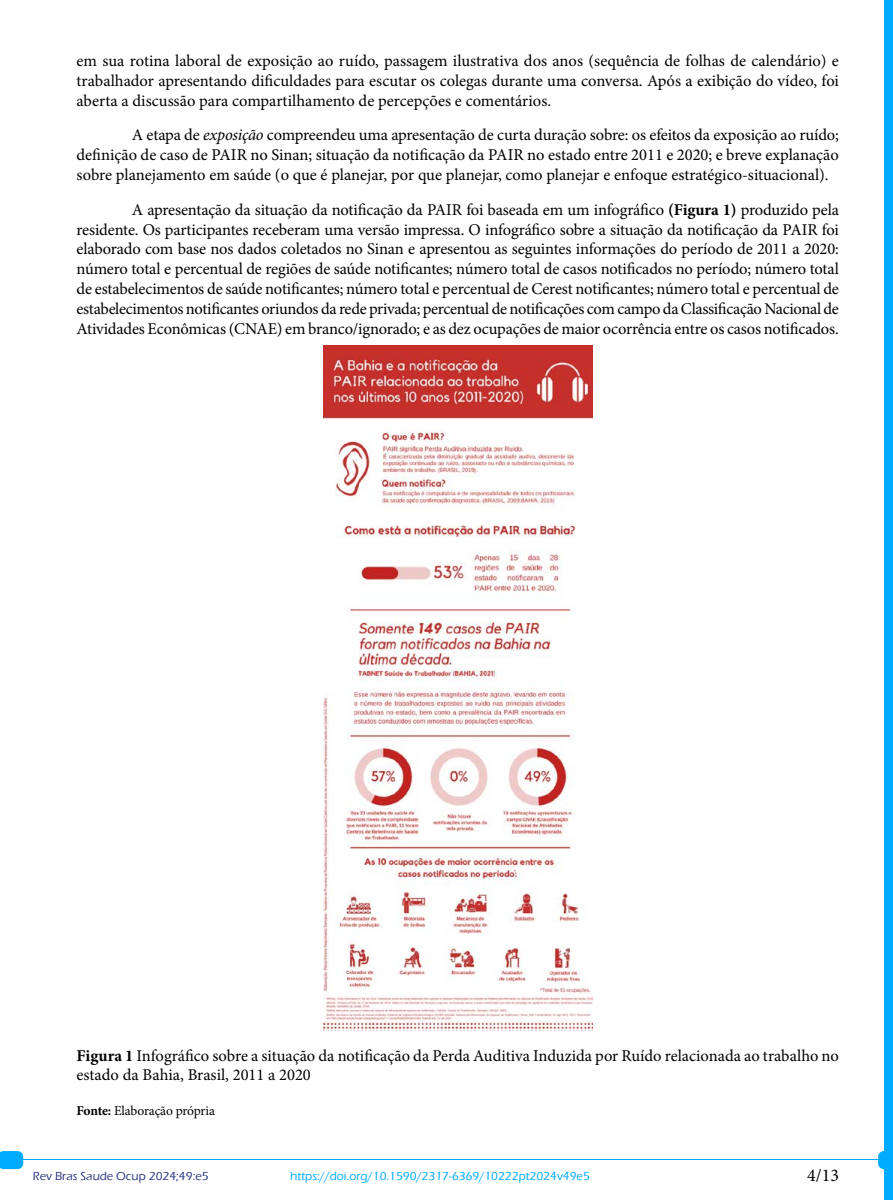
<style>
.page{position:relative;width:893px;height:1200px;background:#fff}
.page>*{position:absolute;margin:0;border:0;box-sizing:border-box;transform-origin:0 0}
.t1{font:18px "Minion Pro";color:#000}
.t2{font:16.5px/19.8px "Minion Pro";color:#000;text-align:justify}
.t3{font:13.5px "Minion Pro";letter-spacing:-.01em;color:#000}
.t4{font:500 12px "Eras ITC";color:#0af}
.t5{font:500 12px "Eras ITC";color:#283583}
.s1{font-style:italic}
.s2{font-weight:700}
</style>
<div class="page">
<div style="left:884px;top:0;width:9px;height:1199px;background:#0af"></div>
<hr style="left:18px;top:1158px;width:875px;height:1px;background:#0af">
<svg style="left:0;top:1151px;width:23px;height:17px"></svg>
<svg style="left:878px;top:1151px;width:6px;height:17px"></svg>
<img style="left:323px;top:345px;width:269px;height:685px">
<p class="t2" style="left:77px;top:51px;width:764px">em sua rotina laboral de exposição ao ruído, passagem ilustrativa dos anos (sequência de folhas de calendário) e trabalhador apresentando dificuldades para escutar os colegas durante uma conversa. Após a exibição do vídeo, foi aberta a discussão para compartilhamento de percepções e comentários.</p>
<p class="t2" style="left:77px;top:125px;width:764px;text-indent:55px">A etapa de <span class="s1">exposição</span> compreendeu uma apresentação de curta duração sobre: os efeitos da exposição ao ruído; definição de caso de PAIR no Sinan; situação da notificação da PAIR no estado entre 2011 e 2020; e breve explanação sobre planejamento em saúde (o que é planejar, por que planejar, como planejar e enfoque estratégico-situacional).</p>
<p class="t2" style="left:77px;top:199px;width:764px;text-indent:55px">A apresentação da situação da notificação da PAIR foi baseada em um infográfico <span class="s2">(Figura 1)</span> produzido pela residente. Os participantes receberam uma versão impressa. O infográfico sobre a situação da notificação da PAIR foi elaborado com base nos dados coletados no Sinan e apresentou as seguintes informações do período de 2011 a 2020: número total e percentual de regiões de saúde notificantes; número total de casos notificados no período; número total de estabelecimentos de saúde notificantes; número total e percentual de Cerest notificantes; número total e percentual de estabelecimentos notificantes oriundos da rede privada; percentual de notificações com campo da Classificação Nacional de Atividades Econômicas (CNAE) em branco/ignorado; e as dez ocupações de maior ocorrência entre os casos notificados.</p>
<p class="t2" style="left:77px;top:1045px;width:764px"><span class="s2">Figura 1</span> Infográfico sobre a situação da notificação da Perda Auditiva Induzida por Ruído relacionada ao trabalho no estado da Bahia, Brasil, 2011 a 2020</p>
<p class="t3" style="left:77px;top:1101px;width:140px"><span class="s2">Fonte:</span> Elaboração própria</p>
<p class="t5" style="left:33px;top:1168px;width:177px">Rev Bras Saude Ocup 2024;49:e5</p>
<p class="t4" style="left:290px;top:1168px;width:301px">https://doi.org/10.1590/2317-6369/10222pt2024v49e5</p>
<p class="t1" style="left:807px;top:1162px;width:33px">4/13</p>
</div>
